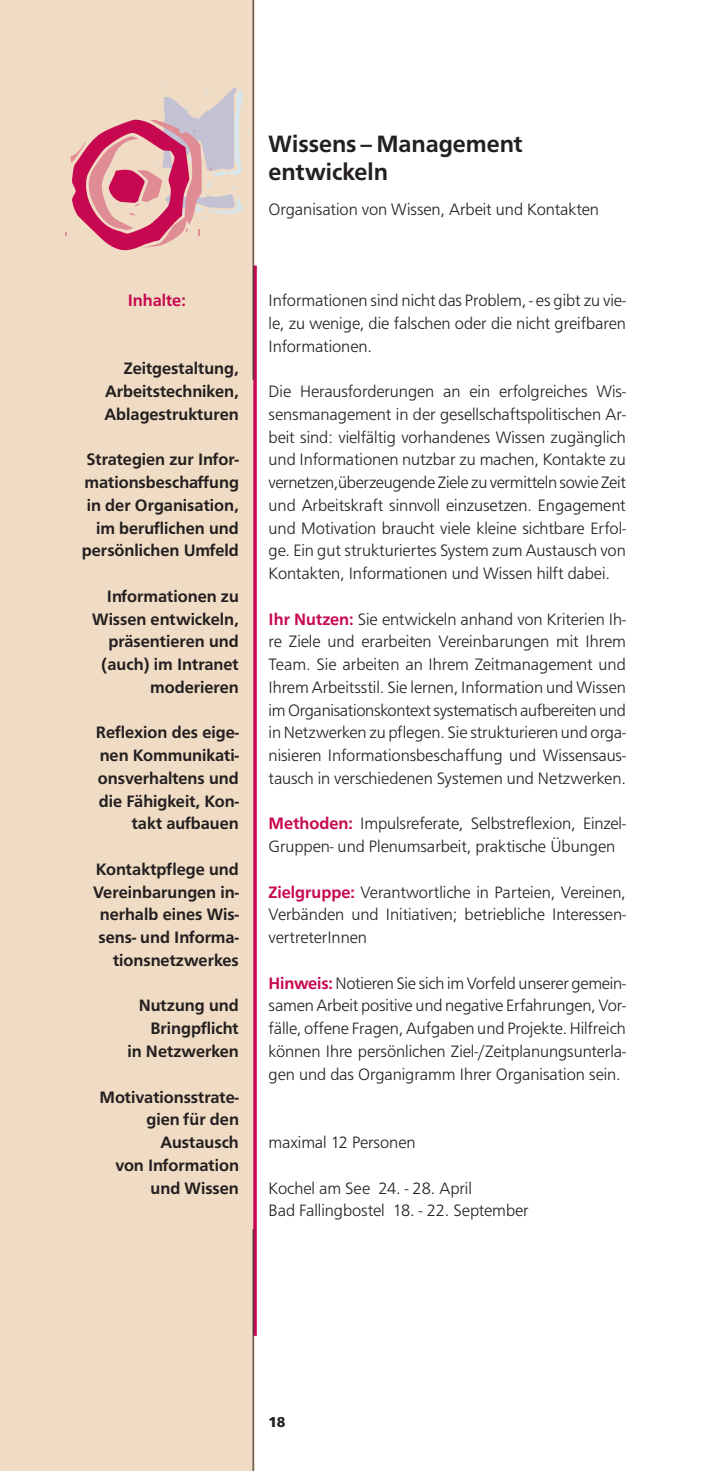
<style>
.page{position:relative;width:703px;height:1471px;background:#fff}
.page>*{position:absolute;margin:0;border:0;box-sizing:border-box;transform-origin:0 0}
.t1{font:500 24.5px/28px "Frutu T Med N18";color:#231f20}
.t2{font:300 17.15px/22.8px "Frutu T Lig N09";letter-spacing:-.005em;color:#231f20;text-align:justify}
.t3{font:500 17.15px/22.8px "Frutu T Med N18";color:#231f20;text-align:right}
.t4{font:500 17.15px "Frutu T Med N18";color:#c70851}
.t5{font:14.88px "Frutu T Bol N09 Bold";color:#231f20}
.s1{font-family:"Frutu T Med N18";font-weight:500;color:#c70851}
</style>
<div class="page">
<div style="left:0;top:0;width:257px;height:1471px;background:#f0dcc4"></div>
<h1 class="t1" style="left:269px;top:131px;width:256px">Wissens – Management entwickeln</h1>
<p class="t2" style="left:269px;top:199px;width:332px">Organisation von Wissen, Arbeit und Kontakten</p>
<p class="t4" style="left:128px;top:293px;width:60px">Inhalte:</p>
<p class="t3" style="left:104px;top:358px;width:136px;text-align:justify;text-indent:19px">Zeitgestaltung, Arbeitstechniken, Ablagestrukturen</p>
<p class="t3" style="left:82px;top:449px;width:159px">Strategien zur Infor&shy;mationsbeschaffung in der Organisation, im beruflichen und persönlichen Umfeld</p>
<p class="t3" style="left:92px;top:586px;width:148px">Informationen zu<br>Wissen entwickeln, präsentieren und (auch) im Intranet moderieren</p>
<p class="t3" style="left:96px;top:722px;width:145px">Reflexion des eige&shy;nen Kommunikati&shy;onsverhaltens und die Fähigkeit, Kon&shy;takt aufbauen</p>
<p class="t3" style="left:93px;top:859px;width:147px">Kontaktpflege und<br>Vereinbarungen in&shy;nerhalb eines Wis&shy;sens- und Informa&shy;tionsnetzwerkes</p>
<p class="t3" style="left:127px;top:995px;width:113px">Nutzung und<br>Bringpflicht<br>in Netzwerken</p>
<p class="t3" style="left:99px;top:1086px;width:141px">Motivationsstrate&shy;gien für den<br>Austausch<br>von Information und Wissen</p>
<p class="t2" style="left:269px;top:290px;width:359px">Informationen sind nicht das Problem, - es gibt zu vie&shy;le, zu wenige, die falschen oder die nicht greifbaren Informationen.</p>
<p class="t2" style="left:269px;top:381px;width:359px">Die Herausforderungen an ein erfolgreiches Wis&shy;sensmanagement in der gesellschaftspolitischen Ar&shy;beit sind: vielfältig vorhandenes Wissen zugänglich und Informationen nutzbar zu machen, Kontakte zu vernetzen,überzeugende Ziele zu vermitteln sowie Zeit und Arbeitskraft sinnvoll einzusetzen. Engagement und Motivation braucht viele kleine sichtbare Erfol&shy;ge. Ein gut strukturiertes System zum Austausch von Kontakten, Informationen und Wissen hilft dabei.</p>
<p class="t2" style="left:269px;top:609px;width:359px"><span class="s1">Ihr Nutzen:</span> Sie entwickeln anhand von Kriterien Ih&shy;re Ziele und erarbeiten Vereinbarungen mit Ihrem Team. Sie arbeiten an Ihrem Zeitmanagement und Ihrem Arbeitsstil. Sie lernen, Information und Wissen im Organisationskontext systematisch aufbereiten und in Netzwerken zu pflegen. Sie strukturieren und orga&shy;nisieren Informationsbeschaffung und Wissensaus&shy;tausch in verschiedenen Systemen und Netzwerken.</p>
<p class="t2" style="left:269px;top:813px;width:359px"><span class="s1">Methoden:</span> Impulsreferate, Selbstreflexion, Einzel-<br>Gruppen- und Plenumsarbeit, praktische Übungen</p>
<p class="t2" style="left:269px;top:882px;width:359px"><span class="s1">Zielgruppe:</span> Verantwortliche in Parteien, Vereinen, Verbänden und Initiativen; betriebliche Interessen&shy;vertreterInnen</p>
<p class="t2" style="left:269px;top:973px;width:359px"><span class="s1">Hinweis:</span> Notieren Sie sich im Vorfeld unserer gemein&shy;samen Arbeit positive und negative Erfahrungen, Vor&shy;fälle, offene Fragen, Aufgaben und Projekte. Hilfreich können Ihre persönlichen Ziel-/Zeitplanungsunterla&shy;gen und das Organigramm Ihrer Organisation sein.</p>
<p class="t2" style="left:269px;top:1132px;width:148px">maximal 12 Personen</p>
<p class="t2" style="left:269px;top:1177px;width:262px">Kochel am See 24. - 28. April<br>Bad Fallingbostel 18. - 22. September</p>
<p class="t5" style="left:269px;top:1415px;width:19px">18</p>
</div>
